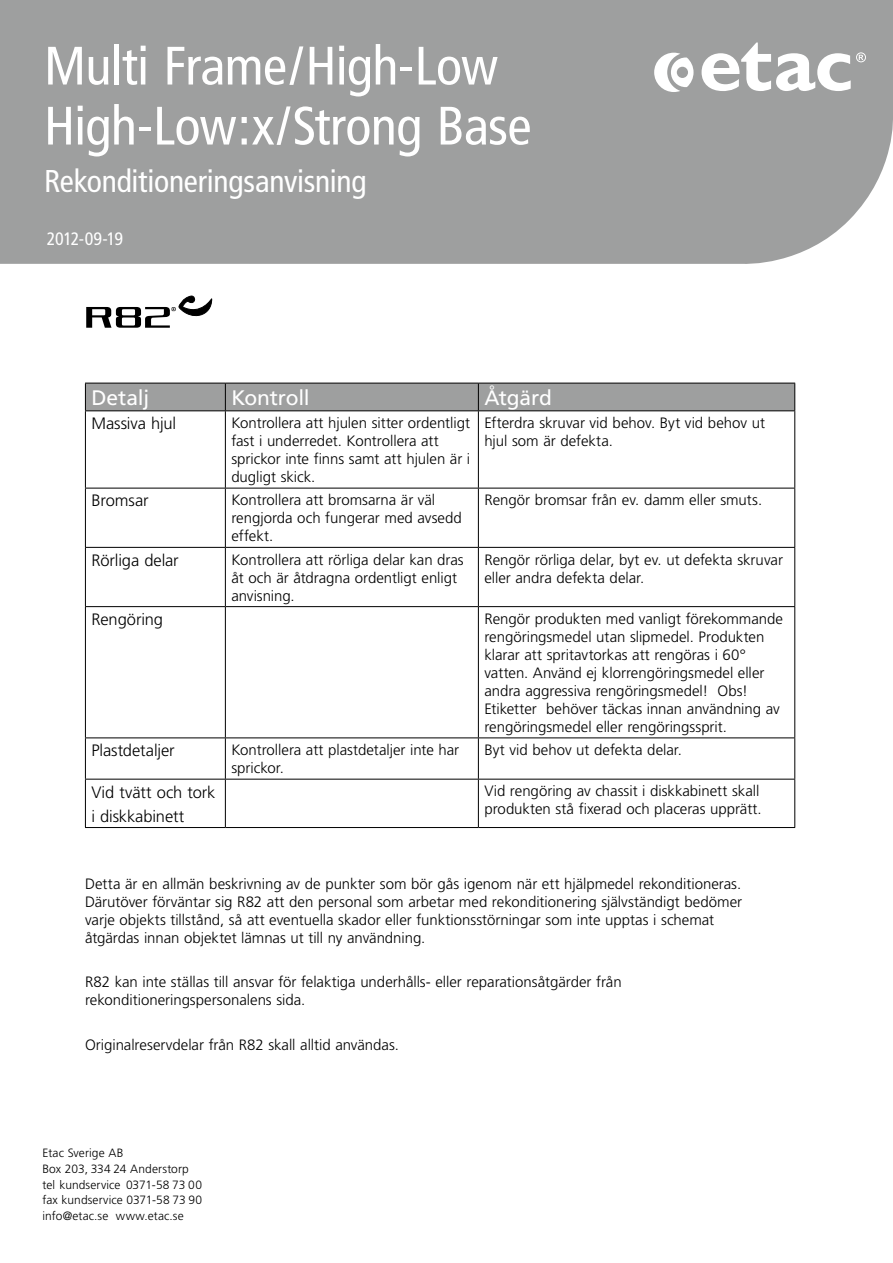
<style>
.page{position:relative;width:893px;height:1263px;background:#fff}
.page>*{position:absolute;margin:0;border:0;box-sizing:border-box;transform-origin:0 0}
.t1{font:condensed 54px/60px "Frutiger";letter-spacing:-.015em;color:#fff}
.t2{font:condensed 31.5px "Frutiger";letter-spacing:-.005em;color:#fff}
.t3{font:21px "Frutiger LT Std";letter-spacing:-.01em;color:#fff}
.t4{font:condensed 18px "Frutiger";letter-spacing:-.02em;color:#fff}
.t5{font:300 16.5px/24px "Frutiger LT Std";letter-spacing:-.005em;color:#000}
.t6{font:300 15px/18px "Frutiger LT Std";color:#000}
.t7{font:300 12px/15.8px "Frutiger LT Std";letter-spacing:.01em;color:#000}
</style>
<div class="page">
<div style="left:0;top:0;width:893px;height:264px;background:#9e9f9f"></div>
<svg style="left:702px;top:43px;width:164px;height:48px"></svg>
<svg style="left:654px;top:53px;width:39px;height:39px"></svg>
<svg style="left:86px;top:296px;width:126px;height:32px"></svg>
<div style="left:85px;top:383px;width:710px;height:27px;background:#9e9f9f"></div>
<hr style="left:85px;top:410px;width:140px;height:1px;background:#000">
<hr style="left:85px;top:411px;width:1px;height:77px;background:#000">
<hr style="left:225px;top:410px;width:253px;height:1px;background:#000">
<hr style="left:225px;top:411px;width:1px;height:77px;background:#000">
<hr style="left:478px;top:410px;width:317px;height:1px;background:#000">
<hr style="left:478px;top:411px;width:1px;height:77px;background:#000">
<hr style="left:794px;top:411px;width:1px;height:77px;background:#000">
<hr style="left:85px;top:488px;width:140px;height:1px;background:#000">
<hr style="left:85px;top:488px;width:1px;height:59px;background:#000">
<hr style="left:225px;top:488px;width:253px;height:1px;background:#000">
<hr style="left:225px;top:488px;width:1px;height:59px;background:#000">
<hr style="left:478px;top:488px;width:317px;height:1px;background:#000">
<hr style="left:478px;top:488px;width:1px;height:59px;background:#000">
<hr style="left:794px;top:488px;width:1px;height:59px;background:#000">
<hr style="left:85px;top:547px;width:140px;height:1px;background:#000">
<hr style="left:85px;top:548px;width:1px;height:58px;background:#000">
<hr style="left:225px;top:547px;width:253px;height:1px;background:#000">
<hr style="left:225px;top:548px;width:1px;height:58px;background:#000">
<hr style="left:478px;top:547px;width:317px;height:1px;background:#000">
<hr style="left:478px;top:548px;width:1px;height:58px;background:#000">
<hr style="left:794px;top:548px;width:1px;height:58px;background:#000">
<hr style="left:85px;top:606px;width:140px;height:1px;background:#000">
<hr style="left:85px;top:607px;width:1px;height:130px;background:#000">
<hr style="left:225px;top:606px;width:253px;height:1px;background:#000">
<hr style="left:225px;top:607px;width:1px;height:130px;background:#000">
<hr style="left:478px;top:606px;width:317px;height:1px;background:#000">
<hr style="left:478px;top:607px;width:1px;height:130px;background:#000">
<hr style="left:794px;top:607px;width:1px;height:130px;background:#000">
<hr style="left:85px;top:737px;width:140px;height:1px;background:#000">
<hr style="left:85px;top:738px;width:1px;height:41px;background:#000">
<hr style="left:225px;top:737px;width:253px;height:1px;background:#000">
<hr style="left:225px;top:738px;width:1px;height:41px;background:#000">
<hr style="left:478px;top:737px;width:317px;height:1px;background:#000">
<hr style="left:478px;top:738px;width:1px;height:41px;background:#000">
<hr style="left:794px;top:738px;width:1px;height:41px;background:#000">
<hr style="left:85px;top:779px;width:140px;height:1px;background:#000">
<hr style="left:85px;top:779px;width:1px;height:48px;background:#000">
<hr style="left:225px;top:779px;width:253px;height:1px;background:#000">
<hr style="left:225px;top:779px;width:1px;height:48px;background:#000">
<hr style="left:478px;top:779px;width:317px;height:1px;background:#000">
<hr style="left:478px;top:779px;width:1px;height:48px;background:#000">
<hr style="left:794px;top:779px;width:1px;height:48px;background:#000">
<hr style="left:85px;top:827px;width:140px;height:1px;background:#000">
<hr style="left:225px;top:827px;width:253px;height:1px;background:#000">
<hr style="left:478px;top:827px;width:317px;height:1px;background:#000">
<h1 class="t1" style="left:44px;top:36px;width:489px">Multi Frame/High-Low<br>High-Low:x/Strong Base</h1>
<h2 class="t2" style="left:44px;top:163px;width:324px">Rekonditioneringsanvisning</h2>
<p class="t4" style="left:47px;top:228px;width:78px">2012-09-19</p>
<h3 class="t3" style="left:91px;top:385px;width:59px">Detalj</h3>
<h3 class="t3" style="left:231px;top:385px;width:80px">Kontroll</h3>
<h3 class="t3" style="left:484px;top:385px;width:69px">Åtgärd</h3>
<p class="t5" style="left:91px;top:412px;width:86px">Massiva hjul</p>
<p class="t6" style="left:231px;top:414px;width:240px">Kontrollera att hjulen sitter ordentligt fast i underredet. Kontrollera att sprickor inte finns samt att hjulen är i dugligt skick.</p>
<p class="t6" style="left:484px;top:414px;width:282px">Efterdra skruvar vid behov. Byt vid behov ut hjul som är defekta.</p>
<p class="t5" style="left:91px;top:489px;width:59px">Bromsar</p>
<p class="t6" style="left:231px;top:491px;width:232px">Kontrollera att bromsarna är väl rengjorda och fungerar med avsedd effekt.</p>
<p class="t6" style="left:484px;top:491px;width:279px">Rengör bromsar från ev. damm eller smuts.</p>
<p class="t5" style="left:91px;top:548px;width:89px">Rörliga delar</p>
<p class="t6" style="left:231px;top:551px;width:234px">Kontrollera att rörliga delar kan dras åt och är åtdragna ordentligt enligt anvisning.</p>
<p class="t6" style="left:484px;top:551px;width:300px">Rengör rörliga delar, byt ev. ut defekta skruvar eller andra defekta delar.</p>
<p class="t5" style="left:91px;top:607px;width:73px">Rengöring</p>
<p class="t6" style="left:484px;top:610px;width:300px">Rengör produkten med vanligt förekommande rengöringsmedel utan slipmedel. Produkten klarar att spritavtorkas att rengöras i 60° vatten. Använd ej klorrengöringsmedel eller andra aggressiva rengöringsmedel! Obs!<br>Etiketter behöver täckas innan användning av rengöringsmedel eller rengöringssprit.</p>
<p class="t5" style="left:91px;top:739px;width:85px">Plastdetaljer</p>
<p class="t6" style="left:231px;top:741px;width:229px">Kontrollera att plastdetaljer inte har sprickor.</p>
<p class="t6" style="left:484px;top:741px;width:199px">Byt vid behov ut defekta delar.</p>
<p class="t5" style="left:91px;top:780px;width:126px">Vid tvätt och tork i diskkabinett</p>
<p class="t6" style="left:484px;top:782px;width:279px">Vid rengöring av chassit i diskkabinett skall produkten stå fixerad och placeras upprätt.</p>
<p class="t6" style="left:85px;top:875px;width:659px">Detta är en allmän beskrivning av de punkter som bör gås igenom när ett hjälpmedel rekonditioneras.<br>Därutöver förväntar sig R82 att den personal som arbetar med rekonditionering självständigt bedömer varje objekts tillstånd, så att eventuella skador eller funktionsstörningar som inte upptas i schemat åtgärdas innan objektet lämnas ut till ny användning.</p>
<p class="t6" style="left:85px;top:973px;width:538px">R82 kan inte ställas till ansvar för felaktiga underhålls- eller reparationsåtgärder från rekonditioneringspersonalens sida.</p>
<p class="t6" style="left:85px;top:1036px;width:315px">Originalreservdelar från R82 skall alltid användas.</p>
<p class="t7" style="left:43px;top:1145px;width:161px">Etac Sverige AB<br>Box 203, 334 24 Anderstorp tel kundservice 0371-58 73 00 fax kundservice 0371-58 73 90 info@etac.se www.etac.se</p>
</div>
